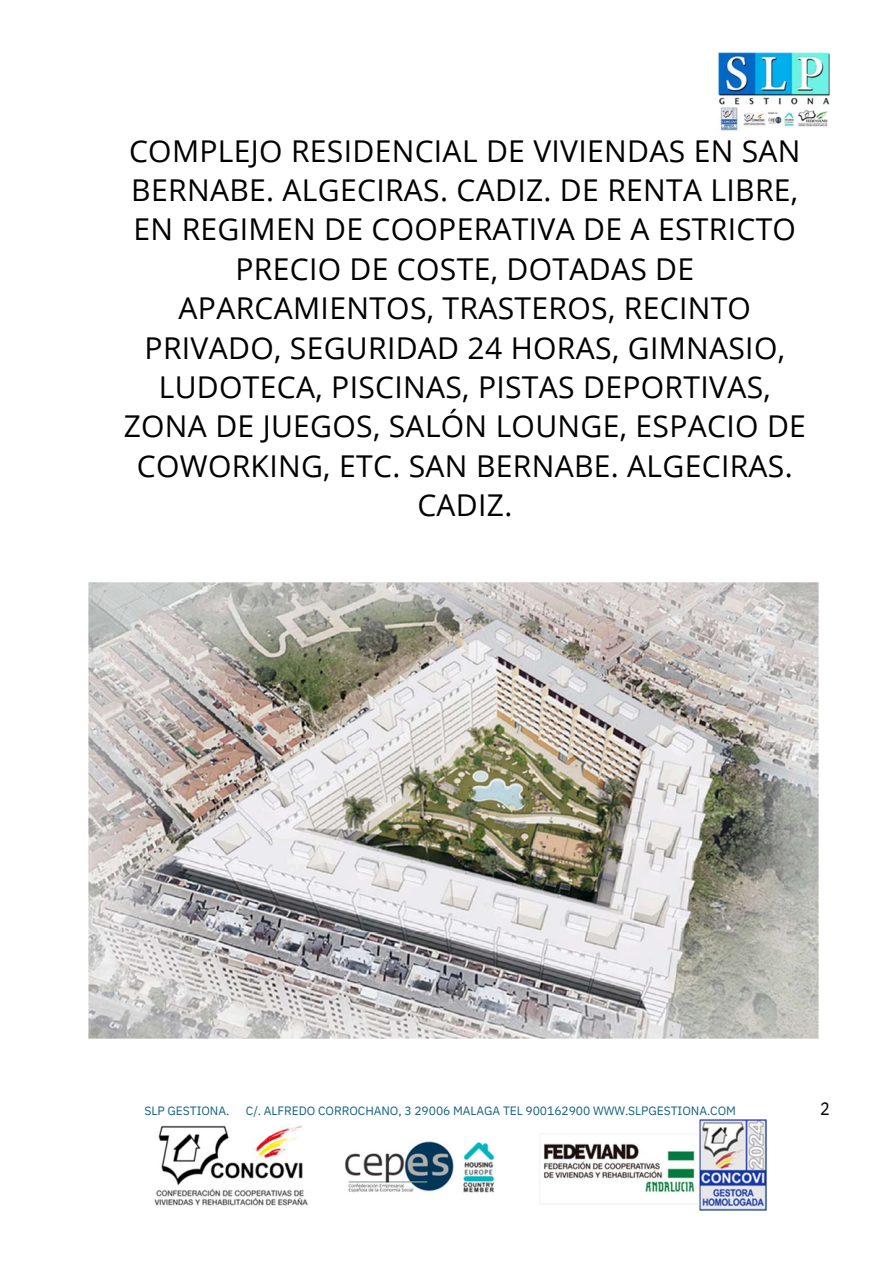
<style>
.page{position:relative;width:894px;height:1264px;background:#fff}
.page>*{position:absolute;margin:0;border:0;box-sizing:border-box;transform-origin:0 0}
.t1{font:30px/39.3px "Open Sans";letter-spacing:.01em;color:#000;text-align:center}
.t2{font:18px "IBM Plex Sans Cond";color:#000}
.t3{font:12px "IBM Plex Sans";letter-spacing:-.005em;color:#156082}
</style>
<div class="page">
<img style="left:717px;top:53px;width:112px;height:78px">
<img style="left:154px;top:1119px;width:612px;height:91px">
<img style="left:89px;top:582px;width:729px;height:456px">
<p class="t1" style="left:124px;top:130px;width:683px">COMPLEJO RESIDENCIAL DE VIVIENDAS EN SAN BERNABE. ALGECIRAS. CADIZ. DE RENTA LIBRE, EN REGIMEN DE COOPERATIVA DE A ESTRICTO PRECIO DE COSTE, DOTADAS DE APARCAMIENTOS, TRASTEROS, RECINTO PRIVADO, SEGURIDAD 24 HORAS, GIMNASIO, LUDOTECA, PISCINAS, PISTAS DEPORTIVAS, ZONA DE JUEGOS, SALÓN LOUNGE, ESPACIO DE COWORKING, ETC. SAN BERNABE. ALGECIRAS.<br>CADIZ.</p>
<h1 class="t3" style="left:145px;top:1102px;width:86px">SLP GESTIONA.</h1>
<p class="t3" style="left:246px;top:1102px;width:491px">C/. ALFREDO CORROCHANO, 3 29006 MALAGA TEL 900162900 WWW.SLPGESTIONA.COM</p>
<p class="t2" style="left:820px;top:1096px;width:11px">2</p>
</div>
